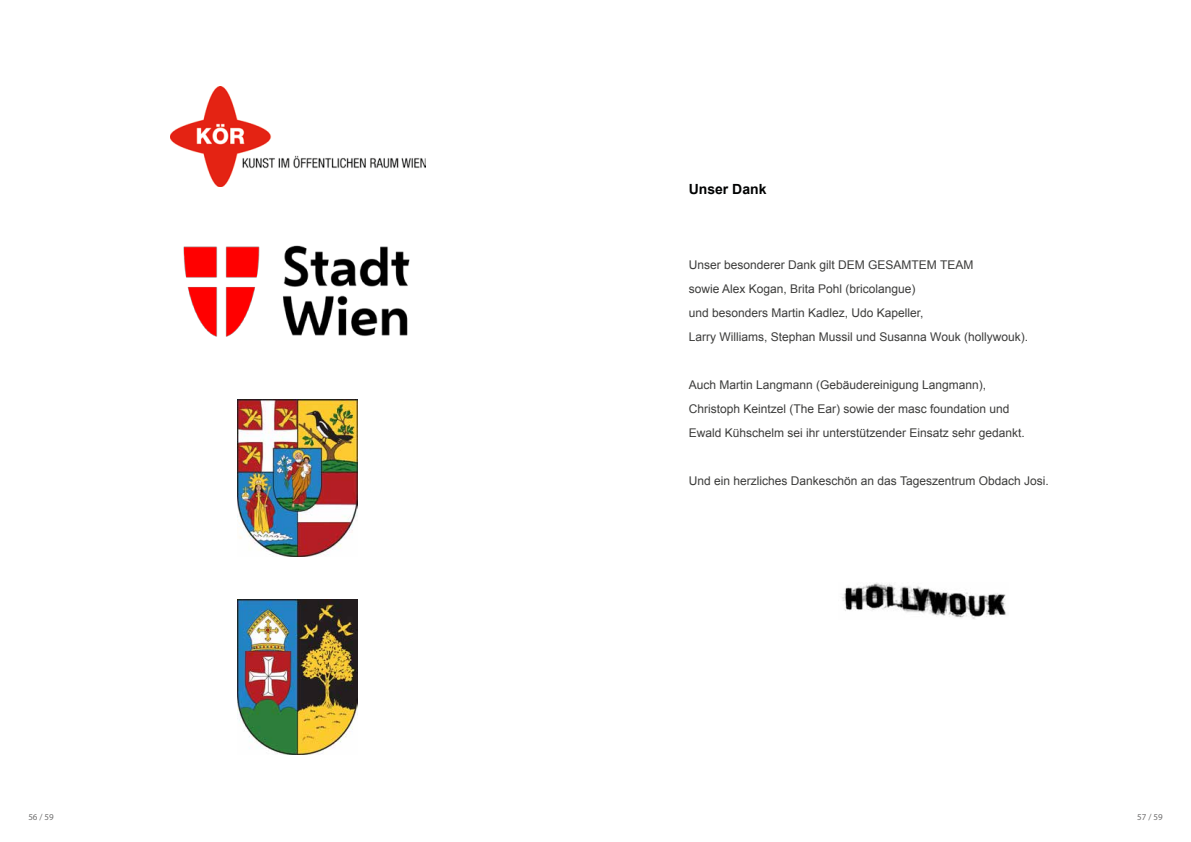
<style>
.page{position:relative;width:1191px;height:842px;background:#fff}
.page>*{position:absolute;margin:0;border:0;box-sizing:border-box;transform-origin:0 0}
.t1{font:700 14px "Arial";color:#010202}
.t2{font:12px/24px "Arial";color:#3c3c3b}
.t3{font:9px "Myriad Pro";color:#706f6f}
</style>
<div class="page">
<img style="left:183px;top:245px;width:227px;height:92px">
<img style="left:170px;top:87px;width:255px;height:100px">
<img style="left:238px;top:400px;width:120px;height:156px">
<img style="left:238px;top:599px;width:120px;height:155px">
<img style="left:842px;top:582px;width:164px;height:37px">
<p class="t1" style="left:688px;top:182px;width:79px">Unser Dank</p>
<p class="t2" style="left:688px;top:253px;width:341px">Unser besonderer Dank gilt DEM GESAMTEM TEAM<br>sowie Alex Kogan, Brita Pohl (bricolangue)<br>und besonders Martin Kadlez, Udo Kapeller,<br>Larry Williams, Stephan Mussil und Susanna Wouk (hollywouk).</p>
<p class="t2" style="left:688px;top:373px;width:338px">Auch Martin Langmann (Gebäudereinigung Langmann),<br>Christoph Keintzel (The Ear) sowie der masc foundation und<br>Ewald Kühschelm sei ihr unterstützender Einsatz sehr gedankt.</p>
<p class="t2" style="left:688px;top:469px;width:361px">Und ein herzliches Dankeschön an das Tageszentrum Obdach Josi.</p>
<p class="t3" style="left:28px;top:812px;width:27px">56 / 59</p>
<p class="t3" style="left:1137px;top:812px;width:27px">57 / 59</p>
</div>
